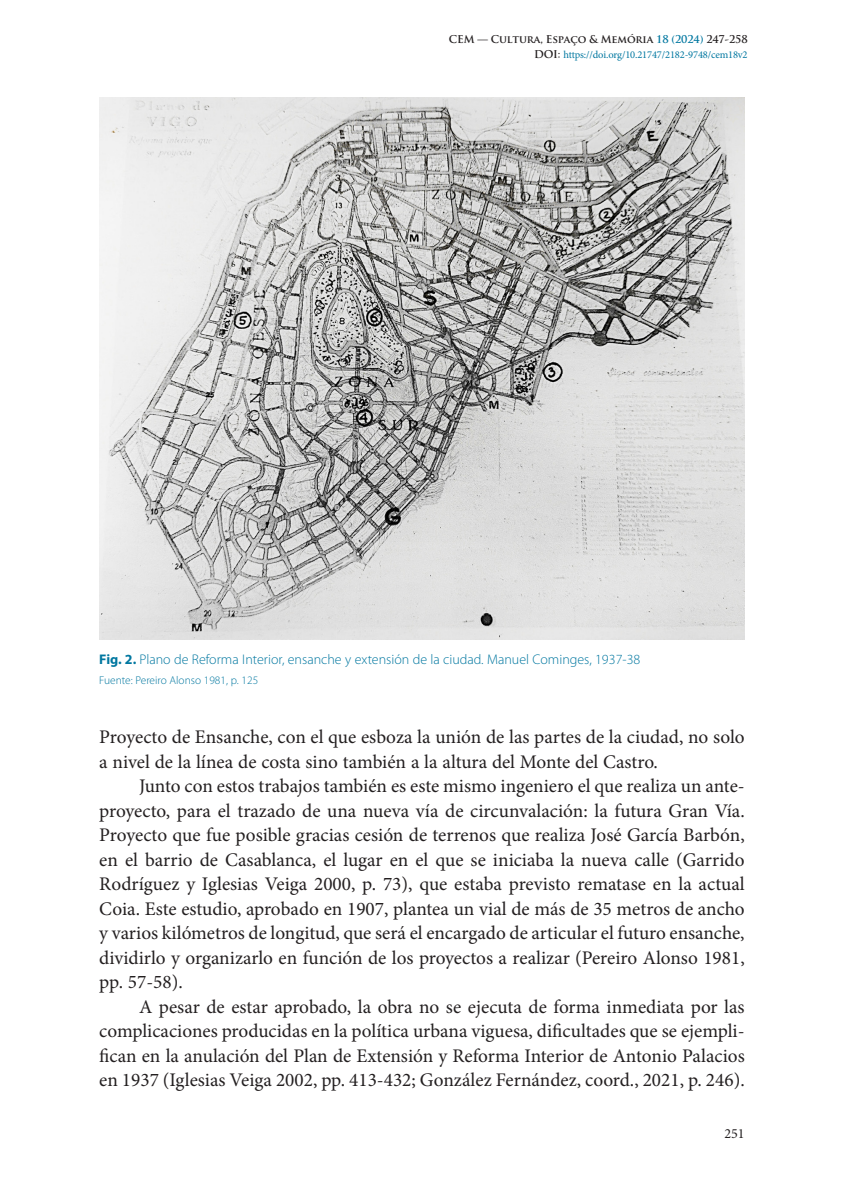
<style>
.page{position:relative;width:844px;height:1191px;background:#fff}
.page>*{position:absolute;margin:0;border:0;box-sizing:border-box;transform-origin:0 0}
.t1{font:19.25px/24.5px "Minion Pro";color:#231f20;text-align:justify}
.t2{font:300 14px "Myriad Pro";color:#0077a0}
.t3{font:14px "Minion Pro";color:#231f20}
.t4{font:300 11.38px "Myriad Pro";color:#0077a0}
.t5{font:10.5px "Minion Pro";letter-spacing:-.015em;color:#0077a0}
.t6{font:700 10.5px "Trajan Pro";letter-spacing:-.015em;color:#231f20}
.s1{color:#0077a0}
.s2{font-family:"Trajan Pro";font-weight:700;color:#231f20}
.s3{font-weight:700}
</style>
<div class="page">
<img style="left:99px;top:97px;width:645px;height:542px">
<p class="t6" style="left:449px;top:32px;width:300px">CEM — Cultura, Espaço &amp; Memória <span class="s1">18 (2024)</span> 247-258</p>
<p class="t5" style="left:534px;top:48px;width:215px"><span class="s2">DOI:</span> https://doi.org/10.21747/2182-9748/cem18v2</p>
<p class="t2" style="left:99px;top:651px;width:542px"><span class="s3">Fig. 2.</span> Plano de Reforma Interior, ensanche y extensión de la ciudad. Manuel Cominges, 1937-38</p>
<p class="t4" style="left:99px;top:673px;width:160px">Fuente: Pereiro Alonso 1981, p. 125</p>
<p class="t1" style="left:99px;top:725px;width:646px">Proyecto de Ensanche, con el que esboza la unión de las partes de la ciudad, no solo a nivel de la línea de costa sino también a la altura del Monte del Castro.</p>
<p class="t1" style="left:99px;top:774px;width:646px;text-indent:40px">Junto con estos trabajos también es este mismo ingeniero el que realiza un ante&shy;proyecto, para el trazado de una nueva vía de circunvalación: la futura Gran Vía.<br>Proyecto que fue posible gracias cesión de terrenos que realiza José García Barbón, en el barrio de Casablanca, el lugar en el que se iniciaba la nueva calle (Garrido Rodríguez y Iglesias Veiga 2000, p. 73), que estaba previsto rematase en la actual Coia. Este estudio, aprobado en 1907, plantea un vial de más de 35 metros de ancho y varios kilómetros de longitud, que será el encargado de articular el futuro ensanche, dividirlo y organizarlo en función de los proyectos a realizar (Pereiro Alonso 1981, pp. 57-58).</p>
<p class="t1" style="left:99px;top:994px;width:646px;text-indent:40px">A pesar de estar aprobado, la obra no se ejecuta de forma inmediata por las complicaciones producidas en la política urbana viguesa, dificultades que se ejempli&shy;fican en la anulación del Plan de Extensión y Reforma Interior de Antonio Palacios en 1937 (Iglesias Veiga 2002, pp. 413-432; González Fernández, coord., 2021, p. 246).</p>
<p class="t3" style="left:724px;top:1124px;width:22px">251</p>
</div>
